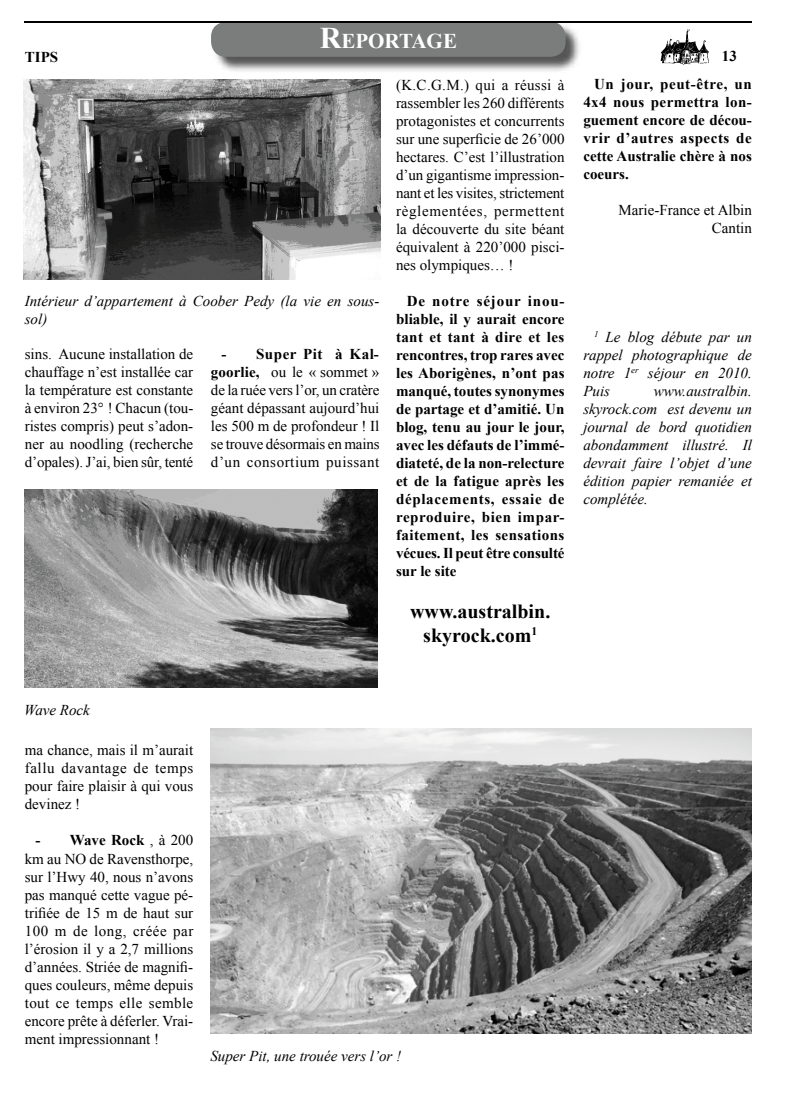
<style>
.page{position:relative;width:798px;height:1117px;background:#fff}
.page>*{position:absolute;margin:0;border:0;box-sizing:border-box;transform-origin:0 0}
.t1{font:700 21px "Times New Roman";color:#fff}
.t2{font:700 20px/24px "Times New Roman";color:#000;text-align:center}
.t3{font:15px/18px "Times New Roman";color:#000;text-align:justify}
.t4{font:700 15px/18px "Times New Roman";color:#000;text-align:justify}
.t5{font:italic 15px/18px "Times New Roman";color:#000;text-align:justify}
.s1{font-size:30px}
.s2{font-weight:700}
</style>
<div class="page">
<img style="left:211px;top:23px;width:368px;height:48px">
<div style="left:211px;top:22px;width:354px;height:35px;background:#7b7c7c;border-radius:15px"></div>
<img style="left:660px;top:29px;width:49px;height:36px">
<hr style="left:25px;top:21px;width:726px;height:2px;background:#000">
<img style="left:24px;top:79px;width:356px;height:200px">
<img style="left:210px;top:728px;width:541px;height:305px">
<img style="left:24px;top:490px;width:353px;height:197px">
<h1 class="t1" style="left:319px;top:27px;width:139px"><span class="s1">R</span>EPORTAGE</h1>
<p class="t4" style="left:25px;top:47px;width:35px">TIPS</p>
<p class="t4" style="left:721px;top:47px;width:16px">13</p>
<p class="t5" style="left:25px;top:292px;width:356px">Intérieur d’appartement à Coober Pedy (la vie en sous&shy;sol)</p>
<p class="t3" style="left:25px;top:345px;width:170px">sins. Aucune installation de chauffage n’est installée car la température est constante à environ 23° ! Chacun (tou&shy;ristes compris) peut s’adon&shy;ner au noodling (recherche d’opales). J’ai, bien sûr, tenté</p>
<p class="t3" style="left:211px;top:344px;width:170px;text-indent:11px"><span class="s2">- Super Pit à Kal&shy;goorlie,</span> ou le « sommet » de la ruée vers l’or, un cratère géant dépassant aujourd’hui les 500 m de profondeur ! Il se trouve désormais en mains d’un consortium puissant</p>
<p class="t3" style="left:396px;top:75px;width:170px">(K.C.G.M.) qui a réussi à rassembler les 260 différents protagonistes et concurrents sur une superficie de 26’000 hectares. C’est l’illustration d’un gigantisme impression&shy;nant et les visites, strictement règlementées, permettent la découverte du site béant équivalent à 220’000 pisci&shy;nes olympiques… !</p>
<p class="t4" style="left:396px;top:291px;width:170px;text-indent:11px">De notre séjour inou&shy;bliable, il y aurait encore tant et tant à dire et les rencontres, trop rares avec les Aborigènes, n’ont pas manqué, toutes synonymes de partage et d’amitié. Un blog, tenu au jour le jour, avec les défauts de l’immé&shy;diateté, de la non-relecture et de la fatigue après les déplacements, essaie de reproduire, bien impar&shy;faitement, les sensations vécues. Il peut être consulté sur le site</p>
<h2 class="t2" style="left:410px;top:598px;width:142px">www.australbin. skyrock.com<sup>1</sup></h2>
<p class="t4" style="left:583px;top:75px;width:170px;text-indent:11px">Un jour, peut-être, un 4x4 nous permettra lon&shy;guement encore de décou&shy;vrir d’autres aspects de cette Australie chère à nos coeurs.</p>
<p class="t3" style="left:618px;top:201px;width:135px;text-align:right">Marie-France et Albin<br>Cantin</p>
<p class="t5" style="left:583px;top:327px;width:170px;text-indent:11px"><sup>1</sup> Le blog débute par un rappel photographique de notre 1<sup>er</sup> séjour en 2010.<br>Puis</p>
<p class="t5" style="left:583px;top:381px;width:170px;text-indent:70px">www.australbin. skyrock.com est devenu un journal de bord quotidien abondamment illustré. Il devrait faire l’objet d’une édition papier remaniée et complétée.</p>
<p class="t5" style="left:24px;top:700px;width:67px">Wave Rock</p>
<p class="t3" style="left:25px;top:741px;width:170px">ma chance, mais il m’aurait fallu davantage de temps pour faire plaisir à qui vous devinez !</p>
<p class="t3" style="left:25px;top:831px;width:170px;text-indent:11px"><span class="s2">- Wave Rock</span> , à 200 km au NO de Ravensthorpe, sur l’Hwy 40, nous n’avons pas manqué cette vague pé&shy;trifiée de 15 m de haut sur 100 m de long, créée par l’érosion il y a 2,7 millions d’années. Striée de magnifi&shy;ques couleurs, même depuis tout ce temps elle semble encore prête à déferler. Vrai&shy;ment impressionnant !</p>
<p class="t5" style="left:210px;top:1045px;width:192px">Super Pit, une trouée vers l’or !</p>
</div>
